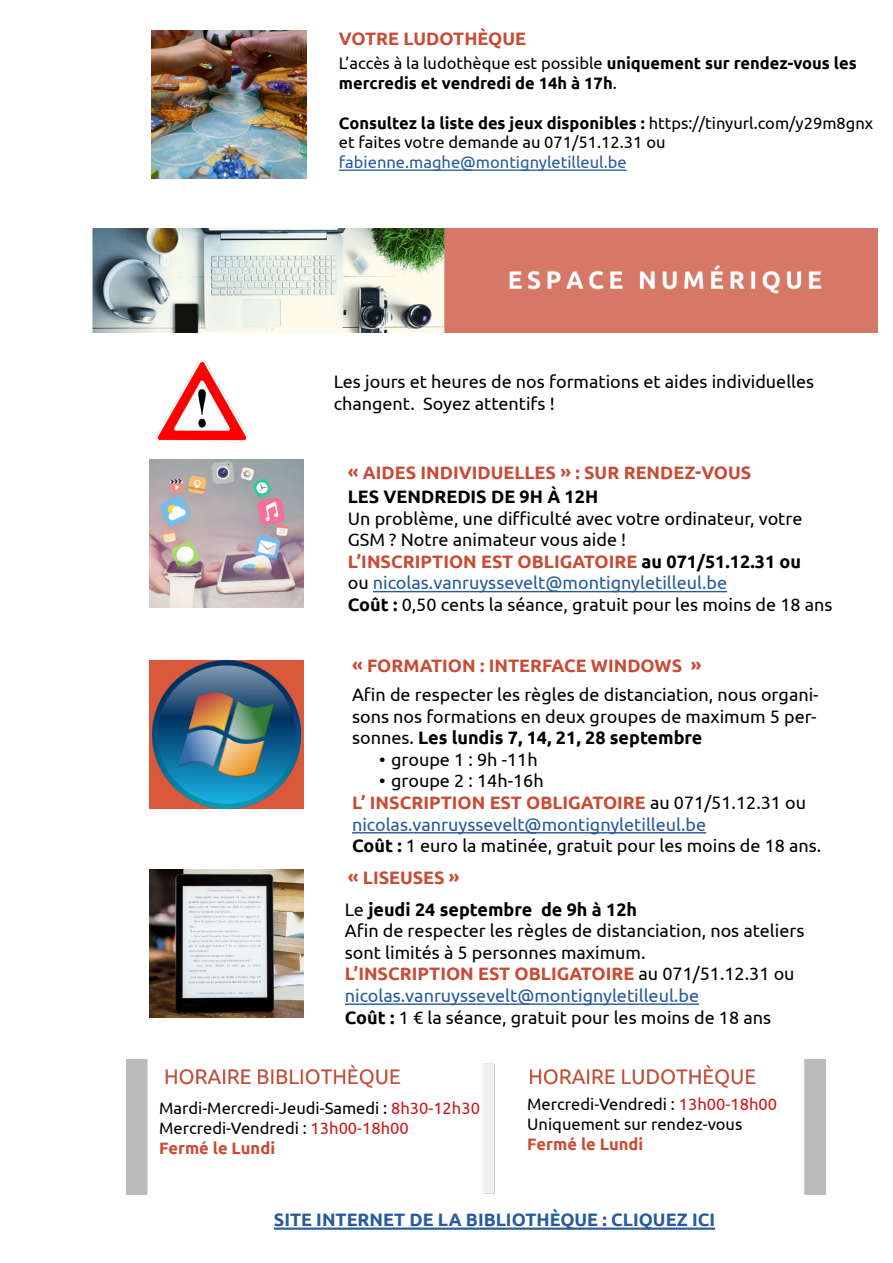
<style>
.page{position:relative;width:893px;height:1263px;background:#fff}
.page>*{position:absolute;margin:0;border:0;box-sizing:border-box;transform-origin:0 0}
.t1{font:18px/21.6px "Ubuntu";color:#000}
.t2{font:700 18px "Ubuntu";color:#c94b34}
.t3{font:700 18px "Ubuntu";color:#275b9b}
.t4{font:700 18px "Ubuntu";color:#000}
.t5{font:16.5px/19.8px "Ubuntu";color:#000}
.t6{font:700 16.5px/19.8px "Ubuntu";color:#000}
.t7{font:16.5px "Ubuntu";color:#275b9b}
.t8{font:700 16.5px "Ubuntu";color:#c94b34}
.s1{font-weight:400}
.s2{font-weight:700}
.s3{font-weight:700;color:#c94b34}
.s4{color:#275b9b}
.s5{color:#cd1719}
</style>
<div class="page">
<img style="left:92px;top:229px;width:785px;height:103px">
<img style="left:149px;top:459px;width:155px;height:148px">
<div style="left:149px;top:660px;width:155px;height:148px;background:#da583c"></div>
<img style="left:153px;top:660px;width:148px;height:148px">
<img style="left:149px;top:870px;width:155px;height:148px">
<img style="left:152px;top:31px;width:154px;height:148px">
<hr style="left:339px;top:170px;width:288px;height:1px;background:#275b9b">
<hr style="left:373px;top:591px;width:354px;height:1px;background:#275b9b">
<hr style="left:352px;top:832px;width:354px;height:1px;background:#275b9b">
<hr style="left:345px;top:1003px;width:354px;height:2px;background:#275b9b">
<img style="left:127px;top:1059px;width:699px;height:135px">
<hr style="left:274px;top:1227px;width:441px;height:3px;background:#275b9b">
<img style="left:156px;top:360px;width:93px;height:83px">
<p class="t2" style="left:339px;top:27px;width:189px">VOTRE LUDOTHÈQUE</p>
<p class="t6" style="left:339px;top:53px;width:519px"><span class="s1">L’accès à la ludothèque est possible</span> uniquement sur rendez-vous les mercredis et vendredi de 14h à 17h<span class="s1">.</span></p>
<p class="t5" style="left:339px;top:112px;width:536px"><span class="s2">Consultez la liste des jeux disponibles :</span> https://tinyurl.com/y29m8gnx et faites votre demande au 071/51.12.31 ou</p>
<p class="t7" style="left:339px;top:152px;width:289px">fabienne.maghe@montignyletilleul.be</p>
<p class="t1" style="left:334px;top:370px;width:482px">Les jours et heures de nos formations et aides individuelles changent. Soyez attentifs !</p>
<p class="t2" style="left:348px;top:461px;width:405px">« AIDES INDIVIDUELLES » : SUR RENDEZ-VOUS</p>
<p class="t4" style="left:348px;top:486px;width:252px">LES VENDREDIS DE 9H À 12H</p>
<p class="t1" style="left:348px;top:507px;width:486px">Un problème, une difficulté avec votre ordinateur, votre GSM ? Notre animateur vous aide !<br><span class="s3">L’INSCRIPTION EST OBLIGATOIRE</span> <span class="s2">au 071/51.12.31 ou<br></span>ou <span class="s4">nicolas.vanruyssevelt@montignyletilleul.be<br></span><span class="s2">Coût :</span> 0,50 cents la séance, gratuit pour les moins de 18 ans</p>
<p class="t2" style="left:352px;top:655px;width:351px">« FORMATION : INTERFACE WINDOWS »</p>
<p class="t1" style="left:352px;top:683px;width:468px">Afin de respecter les règles de distanciation, nous organi&shy;sons nos formations en deux groupes de maximum 5 per&shy;sonnes. <span class="s2">Les lundis 7, 14, 21, 28 septembre</span></p>
<p class="t1" style="left:379px;top:748px;width:160px">• groupe 1 : 9h -11h</p>
<p class="t1" style="left:352px;top:770px;width:471px;text-indent:27px">• groupe 2 : 14h-16h<br><span class="s3">L’ INSCRIPTION EST OBLIGATOIRE</span> au 071/51.12.31 ou <span class="s4">nicolas.vanruyssevelt@montignyletilleul.be<br></span><span class="s2">Coût :</span> 1 euro la matinée, gratuit pour les moins de 18 ans.</p>
<p class="t2" style="left:348px;top:866px;width:113px">« LISEUSES »</p>
<p class="t1" style="left:345px;top:898px;width:461px">Le <span class="s2">jeudi 24 septembre de 9h à 12h<br></span>Afin de respecter les règles de distanciation, nos ateliers sont limités à 5 personnes maximum.<br><span class="s3">L’INSCRIPTION EST OBLIGATOIRE</span> au 071/51.12.31 ou <span class="s4">nicolas.vanruyssevelt@montignyletilleul.be<br></span><span class="s2">Coût :</span> 1 € la séance, gratuit pour les moins de 18 ans</p>
<p class="t5" style="left:159px;top:1098px;width:322px">Mardi-Mercredi-Jeudi-Samedi : <span class="s5">8h30-12h30<br></span>Mercredi-Vendredi : <span class="s5">13h00-18h00<br></span><span class="s3">Fermé le Lundi</span></p>
<p class="t5" style="left:527px;top:1094px;width:251px">Mercredi-Vendredi : <span class="s5">13h00-18h00<br></span>Uniquement sur rendez-vous</p>
<p class="t8" style="left:527px;top:1134px;width:117px">Fermé le Lundi</p>
<p class="t3" style="left:274px;top:1209px;width:443px">SITE INTERNET DE LA BIBLIOTHÈQUE : CLIQUEZ ICI</p>
</div>
